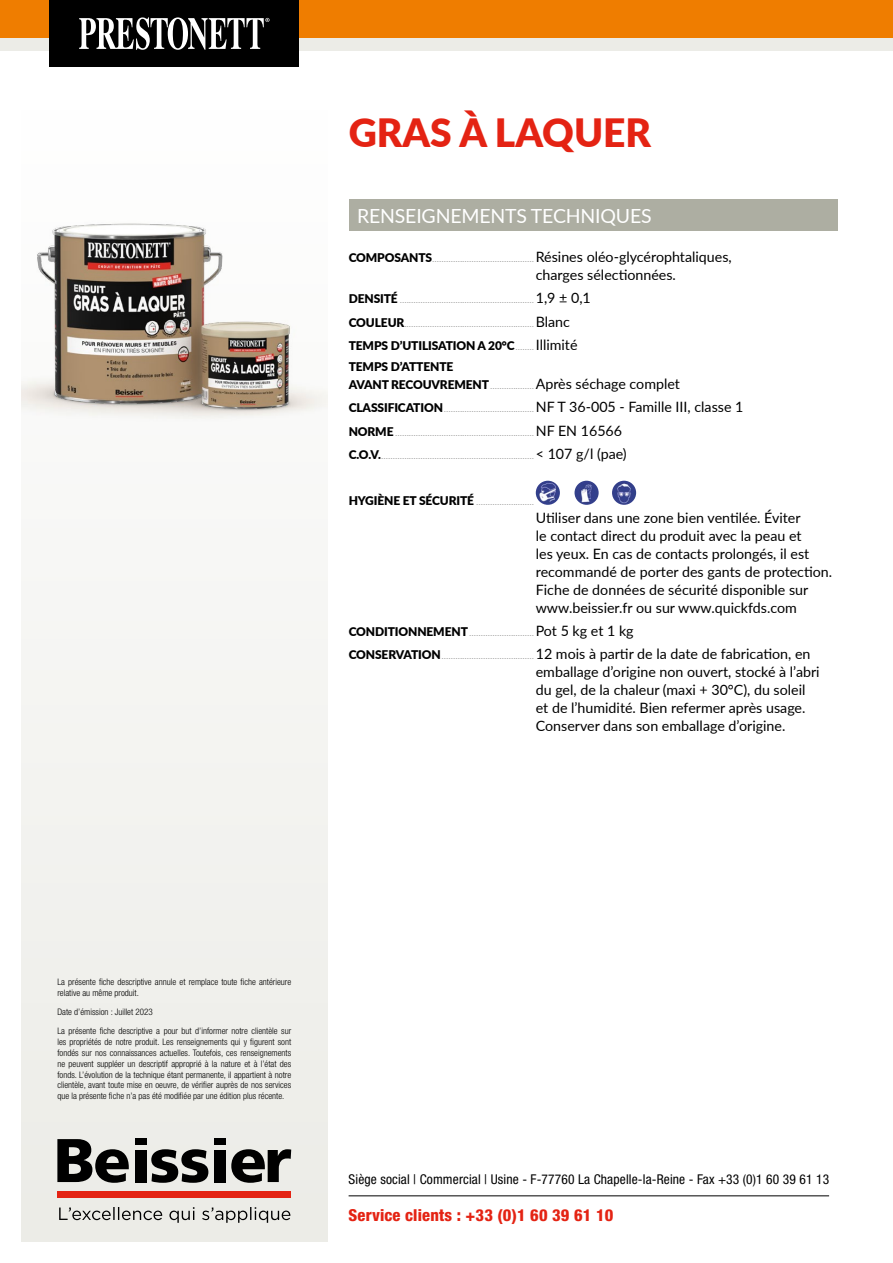
<style>
.page{position:relative;width:893px;height:1263px;background:#fff}
.page>*{position:absolute;margin:0;border:0;box-sizing:border-box;transform-origin:0 0}
.t1{font:900 39px "Lato";color:#e42313}
.t2{font:19.5px "Lato";letter-spacing:-.01em;color:#fff}
.t3{font:800 condensed 16.5px "Helvetica Neue LT Std";letter-spacing:.01em;color:#e42313}
.t4{font:14.25px/18px "Lato";color:#000}
.t5{font:condensed 13.5px "Helvetica Neue LT Std";letter-spacing:.01em;color:#000}
.t6{font:900 12px/21.6px "Lato";letter-spacing:-.01em;color:#000}
.t7{font:300 condensed 9px/10.8px "Helvetica Neue LT Std";color:#000}
.t8{font:7.5px "Lato";color:#9d9d9c;scale:1.31 1}
.s1{font-weight:900;font-size:12px;color:#000}
.s2{font-size:14.25px;color:#000}
.s3{font-weight:400;font-size:7.5px;color:#9d9d9c}
.s4{font-weight:400;font-size:14.25px}
</style>
<div class="page">
<div style="left:21px;top:111px;width:306px;height:1131px;background:#f3f3f0"></div>
<hr style="left:349px;top:1195px;width:480px;height:1px;background:#000">
<div style="left:349px;top:200px;width:488px;height:31px;background:#adaea2"></div>
<svg style="left:57px;top:1139px;width:72px;height:44px"></svg>
<div style="left:135px;top:1138px;width:11px;height:7px;background:#000"></div>
<div style="left:135px;top:1150px;width:11px;height:32px;background:#000"></div>
<svg style="left:151px;top:1149px;width:57px;height:34px"></svg>
<div style="left:214px;top:1138px;width:11px;height:7px;background:#000"></div>
<div style="left:214px;top:1150px;width:11px;height:32px;background:#000"></div>
<svg style="left:231px;top:1149px;width:60px;height:34px"></svg>
<div style="left:57px;top:1191px;width:234px;height:7px;background:#e42313"></div>
<svg style="left:59px;top:1207px;width:231px;height:16px"></svg>
<img style="left:574px;top:481px;width:25px;height:24px;border-radius:12px">
<img style="left:612px;top:481px;width:24px;height:24px;border-radius:12px">
<img style="left:536px;top:481px;width:24px;height:24px;border-radius:12px">
<img style="left:21px;top:111px;width:306px;height:302px">
<div style="left:0;top:0;width:893px;height:38px;background:#ef7d00"></div>
<div style="left:0;top:38px;width:893px;height:13px;background:#ecece7"></div>
<div style="left:50px;top:0;width:249px;height:67px;background:#000"></div>
<svg style="left:79px;top:17px;width:190px;height:33px"></svg>
<h1 class="t1" style="left:349px;top:103px;width:304px">GRAS À LAQUER</h1>
<h2 class="t2" style="left:357px;top:202px;width:296px">RENSEIGNEMENTS TECHNIQUES</h2>
<p class="t8" style="left:349px;top:254px;width:294px"><span class="s1">COMPOSANTS</span>............................................ <span class="s2">Résines oléo-glycérophtaliques,</span></p>
<h3 class="t4" style="left:536px;top:266px;width:142px">charges sélectionnées.</h3>
<p class="t8" style="left:349px;top:295px;width:186px"><span class="s1">DENSITÉ</span> .......................................................... <span class="s2">1,9 ± 0,1</span></p>
<p class="t8" style="left:349px;top:318px;width:170px"><span class="s1">COULEUR</span>........................................................ <span class="s2">Blanc</span></p>
<h3 class="t6" style="left:349px;top:334px;width:230px">TEMPS D’UTILISATION A 20°C<span class="s3">........</span> <span class="s4">Illimité<br></span>TEMPS D’ATTENTE</h3>
<p class="t8" style="left:349px;top:381px;width:254px"><span class="s1">AVANT RECOUVREMENT</span>................... <span class="s2">Après séchage complet</span></p>
<p class="t8" style="left:349px;top:404px;width:303px"><span class="s1">CLASSIFICATION</span>....................................... <span class="s2">NF T 36-005 - Famille III, classe 1</span></p>
<p class="t8" style="left:349px;top:427px;width:210px"><span class="s1">NORME</span> ............................................................ <span class="s2">NF EN 16566</span></p>
<p class="t8" style="left:349px;top:450px;width:214px"><span class="s1">C.O.V.</span>.................................................................. <span class="s2">&lt; 107 g/l (pae)</span></p>
<p class="t8" style="left:349px;top:497px;width:143px"><span class="s1">HYGIÈNE ET SÉCURITÉ</span> .........................</p>
<p class="t4" style="left:536px;top:508px;width:298px">Utiliser dans une zone bien ventilée. Éviter<br>le contact direct du produit avec la peau et<br>les yeux. En cas de contacts prolongés, il est recommandé de porter des gants de protection.<br>Fiche de données de sécurité disponible sur www.beissier.fr ou sur www.quickfds.com</p>
<p class="t8" style="left:349px;top:628px;width:219px"><span class="s1">CONDITIONNEMENT</span> ............................ <span class="s2">Pot 5 kg et 1 kg</span></p>
<p class="t8" style="left:349px;top:651px;width:354px"><span class="s1">CONSERVATION</span>........................................ <span class="s2">12 mois à partir de la date de fabrication, en</span></p>
<h3 class="t4" style="left:536px;top:662px;width:285px">emballage d’origine non ouvert, stocké à l’abri du gel, de la chaleur (maxi + 30°C), du soleil et de l’humidité. Bien refermer après usage.<br>Conserver dans son emballage d’origine.</h3>
<p class="t7" style="left:57px;top:976px;width:235px">La présente fiche descriptive annule et remplace toute fiche antérieure relative au même produit.</p>
<p class="t7" style="left:57px;top:1026px;width:235px;text-align:justify">La présente fiche descriptive a pour but d’informer notre clientèle sur les propriétés de notre produit. Les renseignements qui y figurent sont fondés sur nos connaissances actuelles. Toutefois, ces renseignements ne peuvent suppléer un descriptif approprié à la nature et à l’état des fonds. L’évolution de la technique étant permanente, il appartient à notre clientèle, avant toute mise en oeuvre, de vérifier auprès de nos services que la présente fiche n’a pas été modifiée par une édition plus récente.</p>
<p class="t7" style="left:57px;top:1006px;width:97px">Date d’émission : Juillet 2023</p>
<h3 class="t5" style="left:349px;top:1172px;width:482px">Siège social | Commercial | Usine - F-77760 La Chapelle-la-Reine - Fax +33 (0)1 60 39 61 13</h3>
<h3 class="t3" style="left:349px;top:1205px;width:266px">Service clients : +33 (0)1 60 39 61 10</h3>
</div>
